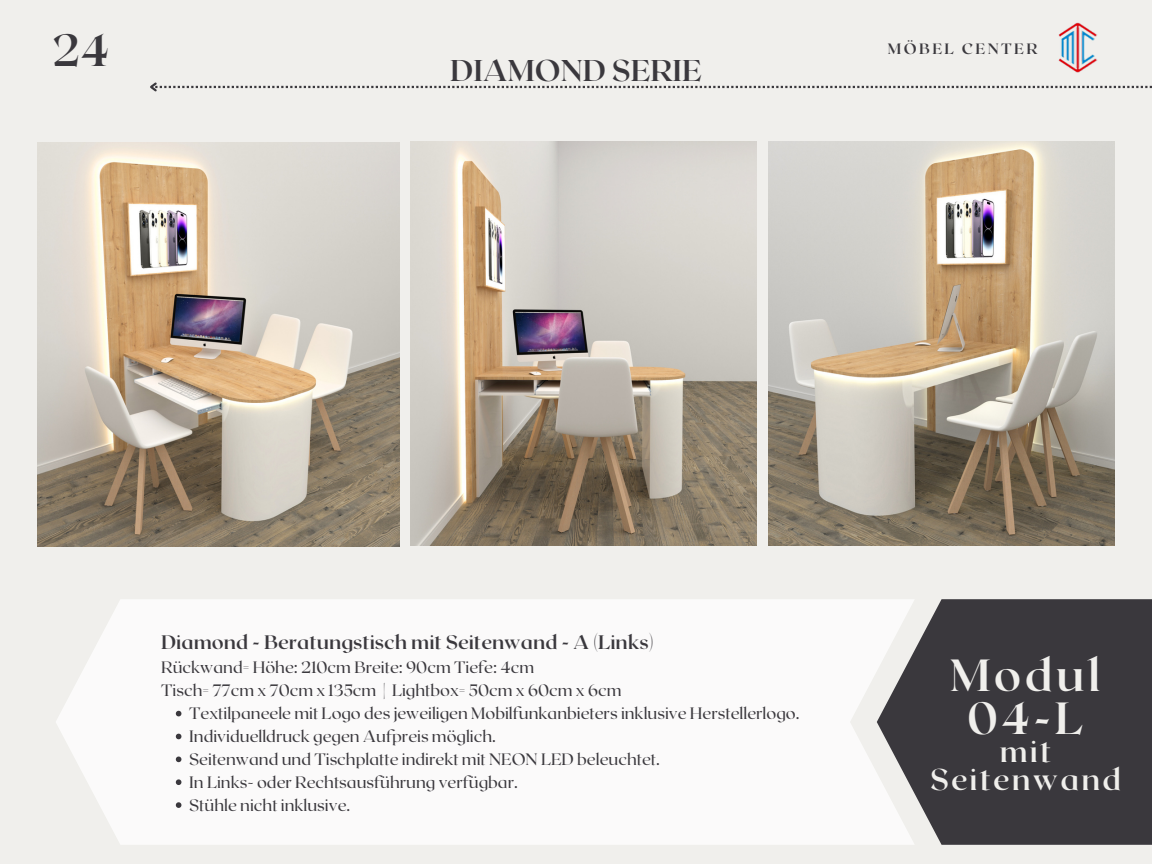
<style>
.page{position:relative;width:1152px;height:864px;background:#f0efec}
.page>*{position:absolute;margin:0;border:0;box-sizing:border-box;transform-origin:0 0}
.t1{font:700 45px "Roxborough CF";letter-spacing:.07em;color:#f0efec}
.t2{font:700 45px "Roxborough CF";color:#3a383d}
.t3{font:700 30px/28.2px "Roxborough CF";letter-spacing:.07em;color:#f0efec;text-align:center}
.t4{font:700 30px "Roxborough CF";color:#3a383d}
.t5{font:700 19.5px "Roxborough CF";color:#3a383d}
.t6{font:16.5px "Roxborough CF";color:#3a383d}
.t7{font:700 15px "Roxborough CF";letter-spacing:.16em;color:#3a383d}
</style>
<div class="page">
<img style="left:1058px;top:22px;width:40px;height:51px">
<svg style="left:150px;top:82px;width:1002px;height:10px"></svg>
<div style="left:915px;top:599px;width:237px;height:246px;background:#3a383d"></div>
<svg style="left:56px;top:599px;width:859px;height:246px;fill:#fbfafa"></svg>
<svg style="left:176px;top:711px;width:5px;height:5px"></svg>
<svg style="left:176px;top:734px;width:5px;height:5px"></svg>
<svg style="left:176px;top:757px;width:5px;height:5px"></svg>
<svg style="left:176px;top:779px;width:5px;height:6px"></svg>
<svg style="left:176px;top:802px;width:5px;height:6px"></svg>
<img style="left:37px;top:142px;width:362px;height:404px">
<img style="left:410px;top:142px;width:347px;height:403px">
<img style="left:768px;top:142px;width:347px;height:403px">
<p class="t2" style="left:52px;top:21px;width:59px">24</p>
<p class="t7" style="left:888px;top:39px;width:151px">MÖBEL CENTER</p>
<p class="t4" style="left:450px;top:51px;width:253px">DIAMOND SERIE</p>
<p class="t5" style="left:161px;top:630px;width:494px">Diamond - Beratungstisch mit Seitenwand - A (Links)</p>
<p class="t6" style="left:161px;top:657px;width:375px">Rückwand= Höhe: 210cm Breite: 90cm Tiefe: 4cm</p>
<p class="t6" style="left:161px;top:680px;width:462px">Tisch= 77cm x 70cm x 135cm | Lightbox= 50cm x 60cm x 6cm</p>
<p class="t6" style="left:189px;top:703px;width:612px">Textilpaneele mit Logo des jeweiligen Mobilfunkanbieters inklusive Herstellerlogo.</p>
<p class="t6" style="left:189px;top:725px;width:308px">Individuelldruck gegen Aufpreis möglich.</p>
<p class="t6" style="left:189px;top:748px;width:472px">Seitenwand und Tischplatte indirekt mit NEON LED beleuchtet.</p>
<p class="t6" style="left:189px;top:771px;width:330px">In Links- oder Rechtsausführung verfügbar.</p>
<p class="t6" style="left:189px;top:794px;width:163px">Stühle nicht inklusive.</p>
<p class="t1" style="left:950px;top:646px;width:152px">Modul</p>
<p class="t1" style="left:967px;top:689px;width:118px">04-L</p>
<p class="t3" style="left:930px;top:736px;width:193px">mit<br>Seitenwand</p>
</div>
